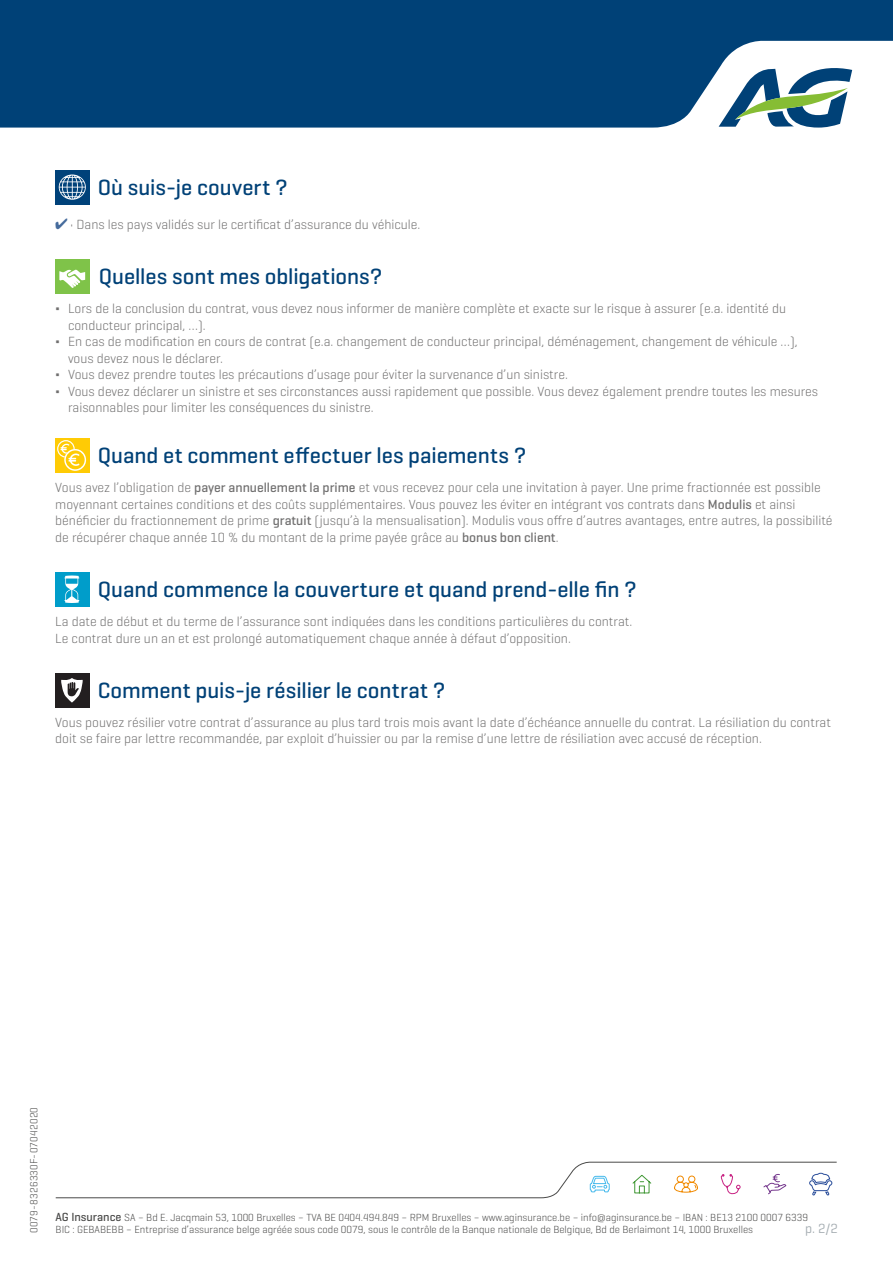
<style>
.page{position:relative;width:893px;height:1263px;background:#fff}
.page>*{position:absolute;margin:0;border:0;box-sizing:border-box;transform-origin:0 0}
.t1{font:500 22.5px "Geogrotesque";color:#004177}
.t2{font:300 13.5px/16.5px "Geogrotesque";color:#706f6f}
.t3{font:13.5px "Geogrotesque";color:#a4acb1}
.t4{font:300 10.5px/12px "Geogrotesque";color:#4a4a49}
.t5{font:300 10.5px "Geogrotesque";letter-spacing:.02em;color:#4a4a49}
.s1{color:#456b9c}
.s2{font-weight:500}
.s3{font-weight:500;font-size:12px}
</style>
<div class="page">
<svg style="left:55px;top:1162px;width:782px;height:36px"></svg>
<svg style="left:0;top:0;width:893px;height:128px;background:#124e81"></svg>
<svg style="left:719px;top:63px;width:133px;height:65px"></svg>
<div style="left:55px;top:170px;width:34px;height:34px;background:#00427a"></div>
<svg style="left:59px;top:174px;width:27px;height:26px"></svg>
<div style="left:55px;top:259px;width:34px;height:34px;background:#7fc349"></div>
<svg style="left:59px;top:269px;width:26px;height:19px"></svg>
<div style="left:55px;top:439px;width:34px;height:34px;background:#ffcb05"></div>
<svg style="left:57px;top:440px;width:29px;height:31px"></svg>
<div style="left:55px;top:572px;width:34px;height:34px;background:#009dca"></div>
<svg style="left:64px;top:575px;width:15px;height:28px"></svg>
<div style="left:55px;top:673px;width:34px;height:34px;background:#231f20"></div>
<svg style="left:61px;top:678px;width:22px;height:25px"></svg>
<h1 class="t1" style="left:98px;top:174px;width:192px">Où suis-je couvert ?</h1>
<p class="t2" style="left:55px;top:216px;width:366px"><span class="s1">✔</span> • Dans les pays validés sur le certificat d’assurance du véhicule.</p>
<h1 class="t1" style="left:99px;top:262px;width:285px">Quelles sont mes obligations?</h1>
<p class="t2" style="left:55px;top:300px;width:732px">Δ Lors de la conclusion du contrat, vous devez nous informer de manière complète et exacte sur le risque à assurer (e.a. identité du</p>
<p class="t2" style="left:68px;top:316px;width:139px">conducteur principal, …).</p>
<p class="t2" style="left:55px;top:333px;width:744px">Δ En cas de modification en cours de contrat (e.a. changement de conducteur principal, déménagement, changement de véhicule …),</p>
<p class="t2" style="left:68px;top:349px;width:156px">vous devez nous le déclarer.</p>
<p class="t2" style="left:55px;top:366px;width:514px">Δ Vous devez prendre toutes les précautions d’usage pour éviter la survenance d’un sinistre.</p>
<p class="t2" style="left:55px;top:382px;width:764px">Δ Vous devez déclarer un sinistre et ses circonstances aussi rapidement que possible. Vous devez également prendre toutes les mesures</p>
<p class="t2" style="left:68px;top:399px;width:307px">raisonnables pour limiter les conséquences du sinistre.</p>
<h1 class="t1" style="left:98px;top:441px;width:430px">Quand et comment effectuer les paiements ?</h1>
<p class="t2" style="left:55px;top:479px;width:779px">Vous avez l’obligation de <span class="s2">payer annuellement la prime</span> et vous recevez pour cela une invitation à payer. Une prime fractionnée est possible moyennant certaines conditions et des coûts supplémentaires. Vous pouvez les éviter en intégrant vos contrats dans <span class="s2">Modulis</span> et ainsi bénéficier du fractionnement de prime <span class="s2">gratuit</span> (jusqu’à la mensualisation). Modulis vous offre d’autres avantages, entre autres, la possibilité de récupérer chaque année 10 % du montant de la prime payée grâce au <span class="s2">bonus bon client</span>.</p>
<h1 class="t1" style="left:98px;top:575px;width:541px">Quand commence la couverture et quand prend-elle fin ?</h1>
<p class="t2" style="left:55px;top:613px;width:579px">La date de début et du terme de l’assurance sont indiquées dans les conditions particulières du contrat.<br>Le contrat dure un an et est prolongé automatiquement chaque année à défaut d’opposition.</p>
<h1 class="t1" style="left:98px;top:676px;width:349px">Comment puis-je résilier le contrat ?</h1>
<p class="t2" style="left:55px;top:714px;width:777px">Vous pouvez résilier votre contrat d’assurance au plus tard trois mois avant la date d’échéance annuelle du contrat. La résiliation du contrat doit se faire par lettre recommandée, par exploit d’huissier ou par la remise d’une lettre de résiliation avec accusé de réception.</p>
<p class="t5" style="left:28px;top:1233px;width:128px;rotate:-90deg">0079-8326330F-07042020</p>
<p class="t4" style="left:56px;top:1211px;width:754px"><span class="s3">AG Insurance</span> SA – Bd E. Jacqmain 53, 1000 Bruxelles – TVA BE 0404.494.849 – RPM Bruxelles – www.aginsurance.be – info@aginsurance.be – IBAN : BE13 2100 0007 6339<br>BIC : GEBABEBB – Entreprise d’assurance belge agréée sous code 0079, sous le contrôle de la Banque nationale de Belgique, Bd de Berlaimont 14, 1000 Bruxelles</p>
<p class="t3" style="left:805px;top:1220px;width:34px">p. 2/2</p>
</div>
